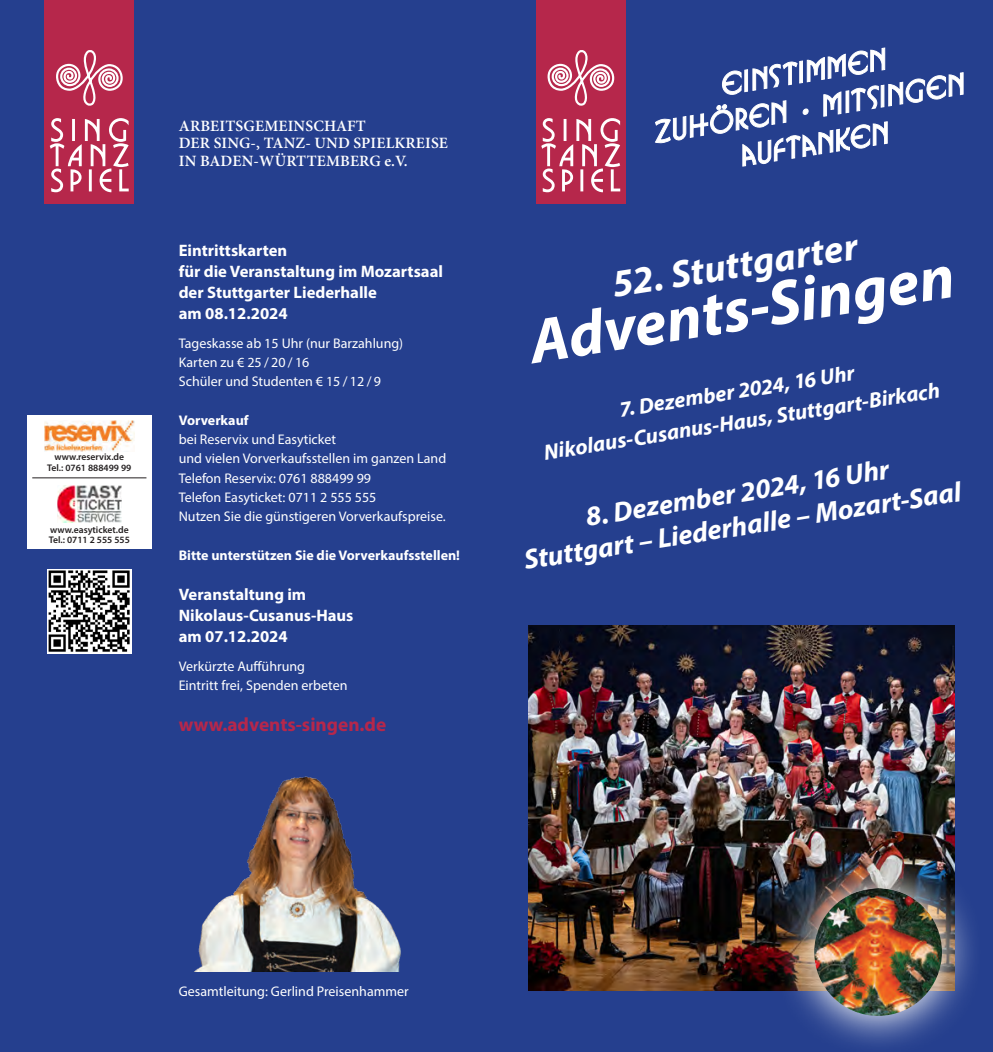
<style>
.page{position:relative;width:993px;height:1052px;background:#fff}
.page>*{position:absolute;margin:0;border:0;box-sizing:border-box;transform-origin:0 0}
.Überschrift_1{font:italic 700 63px "Myriad Pro";color:#fff}
.Überschrift_3{font:italic 700 38.5px "Myriad Pro";color:#fff}
.Überschrift_2{font:italic 700 28px/33.2px "Myriad Pro";color:#fff;text-align:center}
.Überschrift_3-2{font:italic 700 21.88px "Myriad Pro";color:#fff}
.Text_Überschrift{font:700 19.25px "Myriad Pro";color:#b6274b}
.Text_Überschrift-2{font:700 16.62px/21px "Myriad Pro";color:#fff}
.t1{font:600 15.75px "Minion Pro";letter-spacing:.01em;color:#fff}
.Text_linksbündig{font:14px/19.2px "Myriad Pro";color:#fff}
.Text_linksbündig-2{font:700 14px "Myriad Pro";color:#fff}
.Text_Bild{font:14px "Myriad Pro";color:#fff}
.Veranstalter{font:600 9.62px/10.5px "Myriad Pro";color:#231f20}
.s1{font-weight:700}
</style>
<div class="page">
<div style="left:0;top:0;width:992px;height:1052px;background:#253f8e"></div>
<img style="left:528px;top:625px;width:425px;height:365px">
<div style="left:536px;top:0;width:89px;height:203px;background:#b6274b"></div>
<svg style="left:547px;top:50px;width:68px;height:55px"></svg>
<svg style="left:541px;top:118px;width:79px;height:74px"></svg>
<div style="left:45px;top:0;width:89px;height:203px;background:#b6274b"></div>
<svg style="left:56px;top:50px;width:67px;height:55px"></svg>
<svg style="left:50px;top:118px;width:79px;height:74px"></svg>
<img style="left:48px;top:569px;width:83px;height:84px">
<img style="left:195px;top:776px;width:206px;height:195px">
<div style="left:27px;top:415px;width:124px;height:134px;background:#fff"></div>
<img style="left:45px;top:420px;width:89px;height:31px">
<img style="left:57px;top:485px;width:65px;height:37px">
<hr style="left:32px;top:477px;width:114px;height:1px;background:#231f20">
<svg style="left:655px;top:48px;width:307px;height:118px"></svg>
<img style="left:773px;top:848px;width:199px;height:197px">
<img style="left:814px;top:888px;width:127px;height:128px;border-radius:64px">
<p class="Veranstalter" style="left:47px;top:452px;width:86px;text-align:center">www.reservix.de<br>Tel.: 0761 888499 99</p>
<p class="Veranstalter" style="left:49px;top:524px;width:82px">www.easyticket.de<br>Tel.: 0711 2 555 555</p>
<p class="t1" style="left:179px;top:116px;width:188px">ARBEITSGEMEINSCHAFT</p>
<p class="t1" style="left:179px;top:134px;width:270px">DER SING-, TANZ- UND SPIELKREISE</p>
<p class="t1" style="left:179px;top:151px;width:230px">IN BADEN-WÜRTTEMBERG e.V.</p>
<p class="Text_Überschrift-2" style="left:179px;top:239px;width:266px">Eintrittskarten<br>für die Veranstaltung im Mozartsaal der Stuttgarter Liederhalle<br>am 08.12.2024</p>
<p class="Text_linksbündig" style="left:179px;top:333px;width:226px">Tageskasse ab 15 Uhr (nur Barzahlung)</p>
<p class="Text_linksbündig" style="left:179px;top:352px;width:204px">Karten zu € 25 / 20 / 16<br>Schüler und Studenten € 15 / 12 / 9</p>
<p class="Text_linksbündig" style="left:179px;top:410px;width:269px"><span class="s1">Vorverkauf<br></span>bei Reservix und Easyticket<br>und vielen Vorverkaufsstellen im ganzen Land</p>
<p class="Text_linksbündig" style="left:179px;top:468px;width:194px">Telefon Reservix: 0761 888499 99</p>
<p class="Text_linksbündig" style="left:179px;top:487px;width:199px">Telefon Easyticket: 0711 2 555 555</p>
<p class="Text_linksbündig" style="left:179px;top:506px;width:268px">Nutzen Sie die günstigeren Vorverkaufspreise.</p>
<p class="Text_linksbündig-2" style="left:179px;top:546px;width:283px">Bitte unterstützen Sie die Vorverkaufsstellen!</p>
<p class="Text_Überschrift-2" style="left:179px;top:583px;width:176px">Veranstaltung im<br>Nikolaus-Cusanus-Haus am 07.12.2024</p>
<p class="Text_linksbündig" style="left:179px;top:656px;width:128px">Verkürzte Aufführung</p>
<p class="Text_linksbündig" style="left:179px;top:676px;width:170px">Eintritt frei, Spenden erbeten</p>
<p class="Text_Überschrift" style="left:179px;top:712px;width:209px">www.advents-singen.de</p>
<p class="Überschrift_3" style="left:608px;top:260px;width:249px;rotate:-9deg">52. Stuttgarter</p>
<p class="Überschrift_1" style="left:523px;top:302px;width:430px;rotate:-9deg">Advents-Singen</p>
<p class="Überschrift_3-2" style="left:617px;top:395px;width:239px;rotate:-9deg">7. Dezember 2024, 16 Uhr</p>
<p class="Überschrift_3-2" style="left:541px;top:438px;width:402px;rotate:-9deg">Nikolaus-Cusanus-Haus, Stuttgart-Birkach</p>
<p class="Überschrift_2" style="left:516px;top:510px;width:443px;rotate:-9deg">8. Dezember 2024, 16 Uhr<br>Stuttgart – Liederhalle – Mozart-Saal</p>
<p class="Text_Bild" style="left:179px;top:982px;width:231px">Gesamtleitung: Gerlind Preisenhammer</p>
</div>
